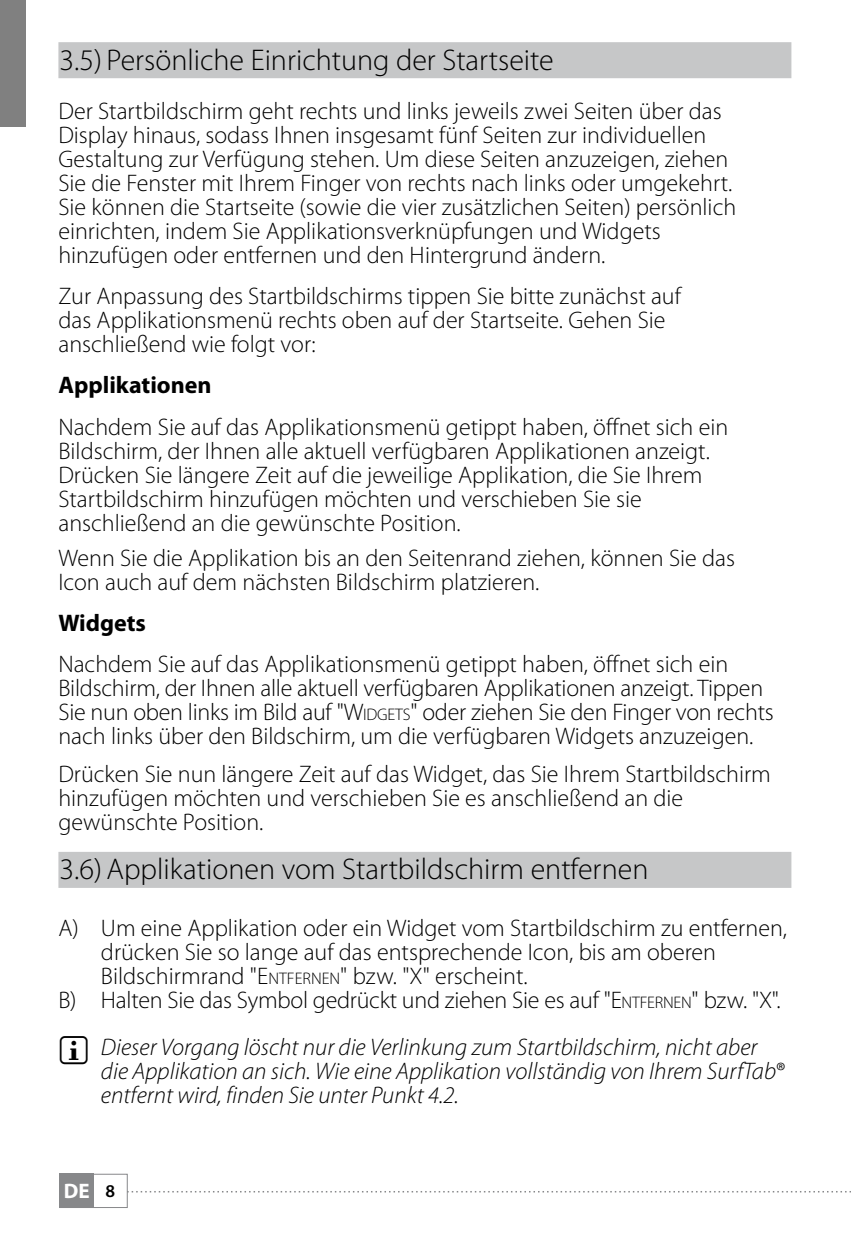
<style>
.page{position:relative;width:851px;height:1234px;background:#fff}
.page>*{position:absolute;margin:0;border:0;box-sizing:border-box;transform-origin:0 0}
.t1{font:300 30px "Myriad Pro";color:#000}
.t2{font:300 24px/24px "Myriad Pro";color:#000}
.t3{font:italic 300 24px/24px "Myriad Pro";color:#000}
.t4{font:700 24px "Myriad Pro";color:#000}
.t5{font:700 21px "Myriad Pro";color:#fff}
.t6{font:600 18px "Myriad Pro";color:#000}
.s1{font-style:inherit}
.s2{font-size:16.8px}
.s3{font-style:normal}
</style>
<div class="page">
<div style="left:60px;top:1173px;width:34px;height:34px;background:#87888a"></div>
<div style="left:60px;top:1173px;width:68px;height:34px;border:1px solid #87888a"></div>
<svg style="left:127px;top:1190px;width:724px;height:2px"></svg>
<div style="left:0;top:0;width:26px;height:127px;background:#808080"></div>
<div style="left:58px;top:42px;width:733px;height:36px;background:#c6c7c8"></div>
<div style="left:58px;top:851px;width:733px;height:36px;background:#c6c7c8"></div>
<p class="t1" style="left:60px;top:43px;width:495px">3.5) Persönliche Einrichtung der Startseite</p>
<p class="t2" style="left:58px;top:100px;width:679px">Der Startbildschirm geht rechts und links jeweils zwei Seiten über das Display hinaus, sodass Ihnen insgesamt fünf Seiten zur individuellen Gestaltung zur Verfügung stehen. Um diese Seiten anzuzeigen, ziehen Sie die Fenster mit Ihrem Finger von rechts nach links oder umgekehrt.<br>Sie können die Startseite (sowie die vier zusätzlichen Seiten) persönlich einrichten, indem Sie Applikationsverknüpfungen und Widgets hinzufügen oder entfernen und den Hintergrund ändern.</p>
<p class="t2" style="left:58px;top:285px;width:624px">Zur Anpassung des Startbildschirms tippen Sie bitte zunächst auf das Applikationsmenü rechts oben auf der Startseite. Gehen Sie anschließend wie folgt vor:</p>
<p class="t4" style="left:58px;top:372px;width:155px">Applikationen</p>
<p class="t2" style="left:58px;top:415px;width:671px">Nachdem Sie auf das Applikationsmenü getippt haben, öffnet sich ein Bildschirm, der Ihnen alle aktuell verfügbaren Applikationen anzeigt.<br>Drücken Sie längere Zeit auf die jeweilige Applikation, die Sie Ihrem Startbildschirm hinzufügen möchten und verschieben Sie sie anschließend an die gewünschte Position.</p>
<p class="t2" style="left:58px;top:546px;width:678px">Wenn Sie die Applikation bis an den Seitenrand ziehen, können Sie das<br>Icon auch auf dem nächsten Bildschirm platzieren.</p>
<p class="t4" style="left:58px;top:609px;width:89px">Widgets</p>
<p class="t2" style="left:58px;top:652px;width:716px">Nachdem Sie auf das Applikationsmenü getippt haben, öffnet sich ein Bildschirm, der Ihnen alle aktuell verfügbaren Applikationen anzeigt. Tippen Sie nun oben links im Bild auf "<span class="s1">W</span><span class="s2">IDGETS</span>" oder ziehen Sie den Finger von rechts nach links über den Bildschirm, um die verfügbaren Widgets anzuzeigen.</p>
<p class="t2" style="left:58px;top:762px;width:714px">Drücken Sie nun längere Zeit auf das Widget, das Sie Ihrem Startbildschirm hinzufügen möchten und verschieben Sie es anschließend an die gewünschte Position.</p>
<p class="t1" style="left:60px;top:852px;width:590px">3.6)Applikationen vom Startbildschirm entfernen</p>
<p class="t2" style="left:58px;top:916px;width:730px">A) Um eine Applikation oder ein Widget vom Startbildschirm zu entfernen,</p>
<p class="t2" style="left:101px;top:940px;width:616px">drücken Sie so lange auf das entsprechende Icon, bis am oberen</p>
<p class="t2" style="left:101px;top:964px;width:428px">Bildschirmrand "<span class="s1">E</span><span class="s2">NTFERNEN</span><span class="s1">"</span> bzw. <span class="s1">"X</span>" erscheint.</p>
<p class="t2" style="left:58px;top:988px;width:723px">B) Halten Sie das Symbol gedrückt und ziehen Sie es auf "<span class="s1">E</span><span class="s2">NTFERNEN</span>" bzw. <span class="s1">"X</span>".</p>
<p class="t3" style="left:101px;top:1035px;width:686px">Dieser Vorgang löscht nur die Verlinkung zum Startbildschirm, nicht aber die Applikation an sich. Wie eine Applikation vollständig von Ihrem SurfTab<span class="s3">® </span>entfernt wird, finden Sie unter Punkt 4.2.</p>
<p class="t5" style="left:64px;top:1178px;width:13px">DE</p>
<p class="t6" style="left:105px;top:1180px;width:11px">8</p>
</div>
